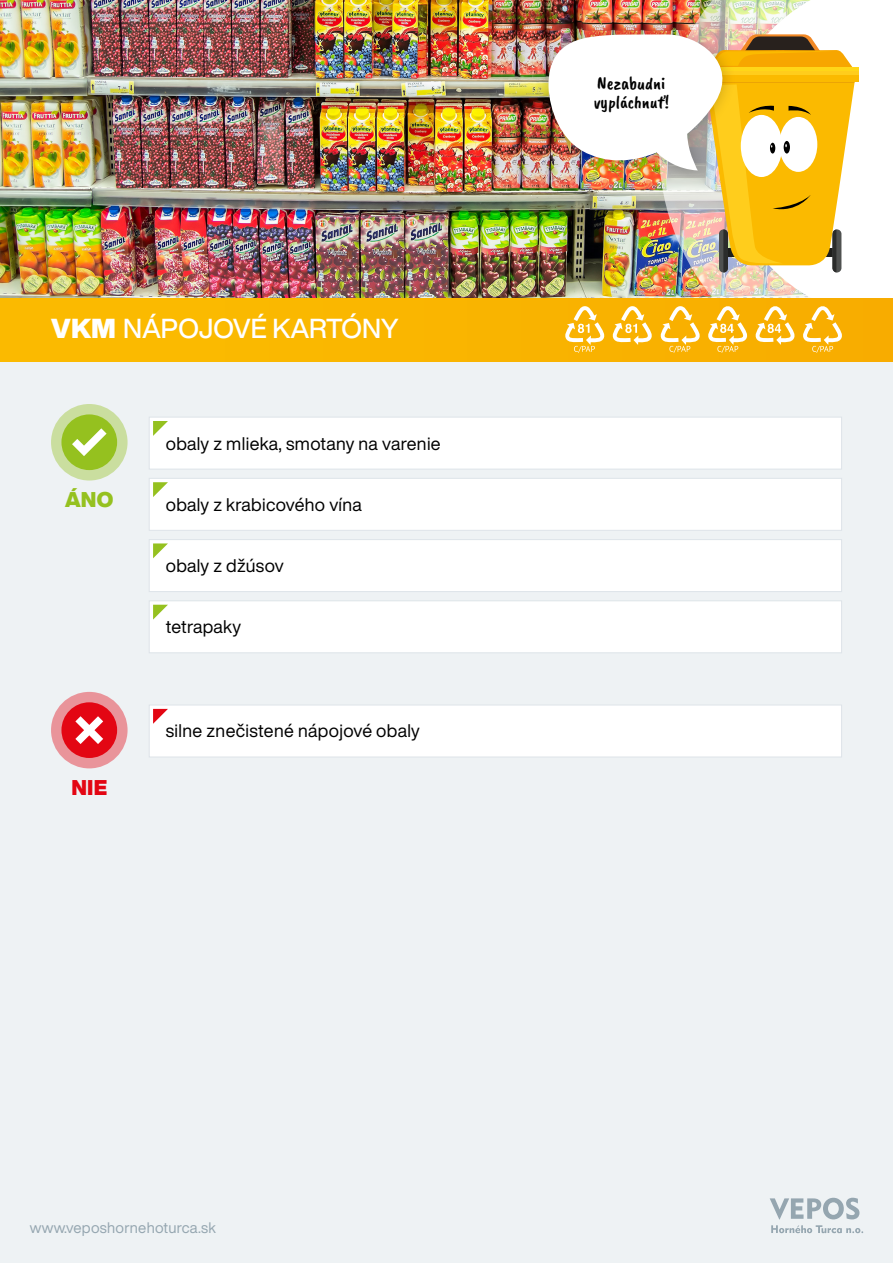
<style>
.page{position:relative;width:893px;height:1263px;background:#fff}
.page>*{position:absolute;margin:0;border:0;box-sizing:border-box;transform-origin:0 0}
.t1{font:500 27px "Helvetica Now Display";letter-spacing:-.005em;color:#fff}
.t2{font:900 21px "Helvetica Now Display";color:#95c11f}
.t3{font:900 21px "Helvetica Now Display";color:#e30613}
.t4{font:18px "Helvetica Now Display";letter-spacing:.02em;color:#000}
.t5{font:18px/19.5px "Caveat Brush";color:#000}
.t6{font:15px "Helvetica Now Display";letter-spacing:.02em;color:#95a6b0}
.s1{font-weight:900}
</style>
<div class="page">
<img style="left:0;top:0;width:659px;height:298px">
<img style="left:659px;top:0;width:64px;height:298px">
<svg style="left:723px;top:0;width:136px;height:298px"></svg>
<hr style="left:701px;top:68px;width:158px;height:3px;background:#ffd618">
<div style="left:701px;top:75px;width:158px;height:6px;background:#fbba00"></div>
<div style="left:0;top:361px;width:893px;height:902px;background:#eef2f4"></div>
<div style="left:0;top:298px;width:893px;height:63px;background:#fab700"></div>
<div style="left:535px;top:20px;width:201px;height:164px;background:#000;opacity:.21"></div>
<img style="left:548px;top:33px;width:307px;height:239px">
<svg style="left:770px;top:1198px;width:89px;height:21px"></svg>
<svg style="left:771px;top:1225px;width:92px;height:8px"></svg>
<div style="left:51px;top:404px;width:77px;height:76px;background:#cade9f;border-radius:50%"></div>
<div style="left:61px;top:414px;width:56px;height:56px;background:#95c11f;border-radius:50%"></div>
<svg style="left:72px;top:428px;width:35px;height:28px"></svg>
<div style="left:51px;top:692px;width:77px;height:76px;background:#e9949a;border-radius:50%"></div>
<div style="left:61px;top:702px;width:56px;height:56px;background:#e30613;border-radius:50%"></div>
<svg style="left:75px;top:716px;width:28px;height:28px"></svg>
<div style="left:149px;top:417px;width:693px;height:52px;background:#fff;border:1px solid #dee4e9"></div>
<div style="left:149px;top:478px;width:693px;height:53px;background:#fff;border:1px solid #dee4e9"></div>
<div style="left:149px;top:539px;width:693px;height:53px;background:#fff;border:1px solid #dee4e9"></div>
<div style="left:149px;top:600px;width:693px;height:53px;background:#fff;border:1px solid #dee4e9"></div>
<div style="left:149px;top:705px;width:693px;height:52px;background:#fff;border:1px solid #dee4e9"></div>
<svg style="left:153px;top:421px;width:15px;height:15px"></svg>
<svg style="left:153px;top:482px;width:15px;height:15px"></svg>
<svg style="left:153px;top:543px;width:15px;height:15px"></svg>
<svg style="left:153px;top:605px;width:15px;height:15px"></svg>
<svg style="left:153px;top:709px;width:15px;height:15px"></svg>
<svg style="left:565px;top:306px;width:87px;height:47px"></svg>
<svg style="left:660px;top:306px;width:40px;height:47px"></svg>
<svg style="left:708px;top:306px;width:40px;height:47px"></svg>
<svg style="left:755px;top:306px;width:87px;height:47px"></svg>
<h1 class="t1" style="left:51px;top:310px;width:349px"><span class="s1">VKM</span> NÁPOJOVÉ KARTÓNY</h1>
<p class="t2" style="left:65px;top:485px;width:50px">ÁNO</p>
<p class="t3" style="left:71px;top:773px;width:37px">NIE</p>
<p class="t4" style="left:166px;top:431px;width:276px">obaly z mlieka, smotany na varenie</p>
<p class="t4" style="left:166px;top:492px;width:198px">obaly z krabicového vína</p>
<p class="t4" style="left:166px;top:553px;width:119px">obaly z džúsov</p>
<p class="t4" style="left:166px;top:614px;width:77px">tetrapaky</p>
<p class="t4" style="left:166px;top:719px;width:255px">silne znečistené nápojové obaly</p>
<p class="t5" style="left:594px;top:73px;width:77px">Nezabudni vypláchnuť!</p>
<p class="t6" style="left:30px;top:1217px;width:188px">www.veposhornehoturca.sk</p>
</div>
